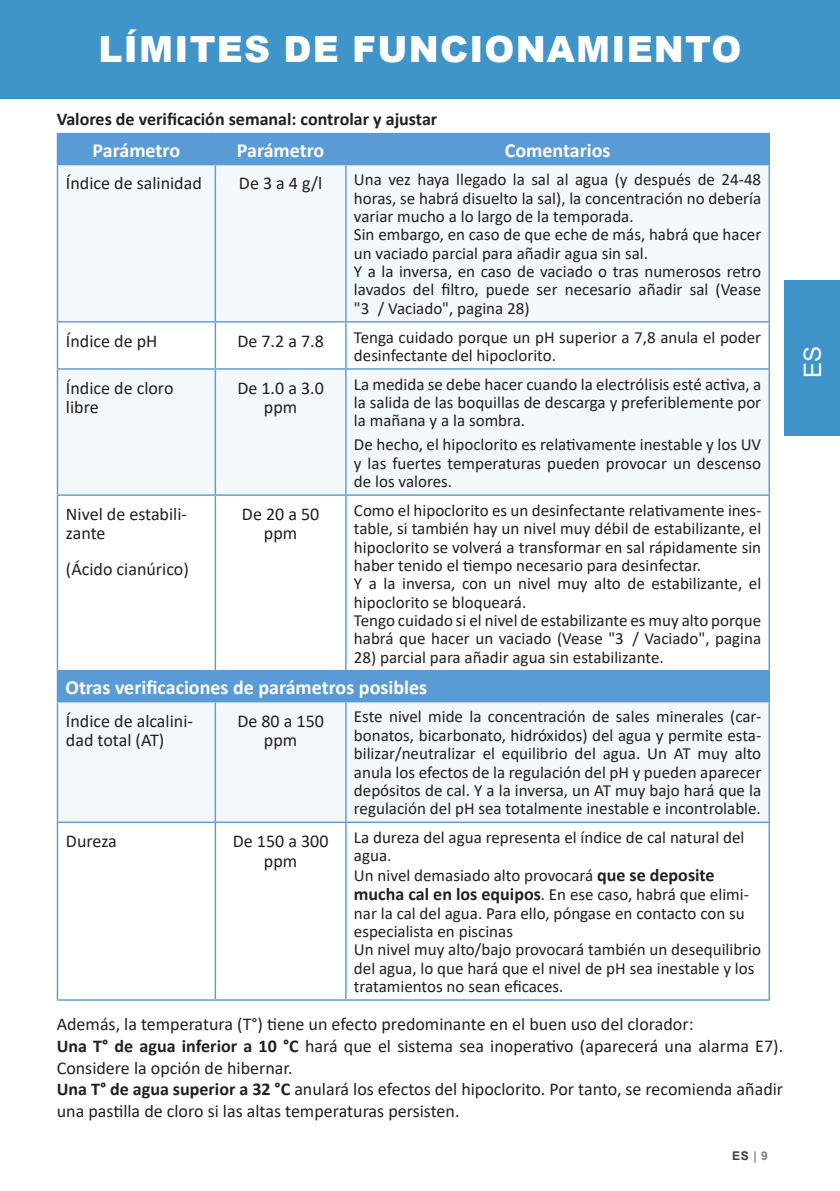
<style>
.page{position:relative;width:840px;height:1191px;background:#fff}
.page>*{position:absolute;margin:0;border:0;box-sizing:border-box;transform-origin:0 0}
.TITRE_Black{font:900 36px "Arial";letter-spacing:.035em;color:#fff}
.t1{font:24px "Arial";color:#fff}
.t2{font:700 20px "Calibri";color:#fff}
.t3{font:18px/19.4px "Calibri";color:#231f20}
.t4{font:700 18px "Calibri";color:#231f20}
.t5{font:17px/18.4px "Calibri";color:#231f20}
.t6{font:700 12px "Arial";color:#3e3e3f}
.s1{font-weight:700;font-size:18px}
.s2{font-weight:700}
.s3{color:#808285}
</style>
<div class="page">
<div style="left:0;top:0;width:839px;height:98px;background:#3f94c9"></div>
<div style="left:784px;top:281px;width:55px;height:155px;background:#3f94c9"></div>
<div style="left:58px;top:134px;width:710px;height:30px;background:#5b9bd5"></div>
<svg style="left:58px;top:165px;width:710px;height:656px;fill:#f2f8fc"></svg>
<div style="left:57px;top:670px;width:711px;height:31px;background:#5b9bd5"></div>
<hr style="left:57px;top:133px;width:158px;height:1px;background:#5b9bd5">
<hr style="left:57px;top:134px;width:1px;height:30px;background:#5b9bd5">
<hr style="left:215px;top:133px;width:131px;height:1px;background:#5b9bd5">
<hr style="left:214px;top:134px;width:2px;height:30px;background:#5b9bd5">
<hr style="left:346px;top:133px;width:423px;height:1px;background:#5b9bd5">
<hr style="left:345px;top:134px;width:1px;height:30px;background:#5b9bd5">
<hr style="left:768px;top:134px;width:1px;height:30px;background:#5b9bd5">
<hr style="left:57px;top:164px;width:158px;height:1px;background:#5b9bd5">
<hr style="left:57px;top:165px;width:1px;height:156px;background:#5b9bd5">
<hr style="left:215px;top:164px;width:131px;height:1px;background:#5b9bd5">
<hr style="left:214px;top:165px;width:2px;height:156px;background:#5b9bd5">
<hr style="left:346px;top:164px;width:423px;height:1px;background:#5b9bd5">
<hr style="left:345px;top:165px;width:1px;height:156px;background:#5b9bd5">
<hr style="left:768px;top:165px;width:1px;height:156px;background:#5b9bd5">
<hr style="left:57px;top:321px;width:158px;height:1px;background:#5b9bd5">
<hr style="left:57px;top:322px;width:1px;height:46px;background:#5b9bd5">
<hr style="left:215px;top:321px;width:131px;height:1px;background:#5b9bd5">
<hr style="left:214px;top:322px;width:2px;height:46px;background:#5b9bd5">
<hr style="left:346px;top:321px;width:423px;height:1px;background:#5b9bd5">
<hr style="left:345px;top:322px;width:1px;height:46px;background:#5b9bd5">
<hr style="left:768px;top:322px;width:1px;height:46px;background:#5b9bd5">
<hr style="left:57px;top:368px;width:158px;height:2px;background:#5b9bd5">
<hr style="left:57px;top:370px;width:1px;height:124px;background:#5b9bd5">
<hr style="left:215px;top:368px;width:131px;height:2px;background:#5b9bd5">
<hr style="left:214px;top:370px;width:2px;height:124px;background:#5b9bd5">
<hr style="left:346px;top:368px;width:423px;height:2px;background:#5b9bd5">
<hr style="left:345px;top:370px;width:1px;height:124px;background:#5b9bd5">
<hr style="left:768px;top:370px;width:1px;height:124px;background:#5b9bd5">
<hr style="left:57px;top:494px;width:158px;height:2px;background:#5b9bd5">
<hr style="left:57px;top:496px;width:1px;height:174px;background:#5b9bd5">
<hr style="left:215px;top:494px;width:131px;height:2px;background:#5b9bd5">
<hr style="left:214px;top:496px;width:2px;height:174px;background:#5b9bd5">
<hr style="left:346px;top:494px;width:423px;height:2px;background:#5b9bd5">
<hr style="left:345px;top:496px;width:1px;height:174px;background:#5b9bd5">
<hr style="left:768px;top:496px;width:1px;height:174px;background:#5b9bd5">
<hr style="left:346px;top:670px;width:423px;height:1px;background:#5b9bd5">
<hr style="left:768px;top:671px;width:1px;height:30px;background:#5b9bd5">
<hr style="left:57px;top:701px;width:158px;height:1px;background:#5b9bd5">
<hr style="left:57px;top:702px;width:1px;height:119px;background:#5b9bd5">
<hr style="left:215px;top:701px;width:131px;height:1px;background:#5b9bd5">
<hr style="left:214px;top:702px;width:2px;height:119px;background:#5b9bd5">
<hr style="left:346px;top:701px;width:423px;height:1px;background:#5b9bd5">
<hr style="left:345px;top:702px;width:1px;height:119px;background:#5b9bd5">
<hr style="left:768px;top:702px;width:1px;height:119px;background:#5b9bd5">
<hr style="left:57px;top:821px;width:158px;height:2px;background:#5b9bd5">
<hr style="left:57px;top:823px;width:1px;height:176px;background:#5b9bd5">
<hr style="left:215px;top:821px;width:131px;height:2px;background:#5b9bd5">
<hr style="left:214px;top:823px;width:2px;height:176px;background:#5b9bd5">
<hr style="left:346px;top:821px;width:423px;height:2px;background:#5b9bd5">
<hr style="left:345px;top:823px;width:1px;height:176px;background:#5b9bd5">
<hr style="left:768px;top:823px;width:1px;height:176px;background:#5b9bd5">
<hr style="left:57px;top:999px;width:158px;height:1px;background:#5b9bd5">
<hr style="left:215px;top:999px;width:131px;height:1px;background:#5b9bd5">
<hr style="left:346px;top:999px;width:423px;height:1px;background:#5b9bd5">
<p class="TITRE_Black" style="left:98px;top:23px;width:644px">LÍMITES DE FUNCIONAMIENTO</p>
<p class="t4" style="left:57px;top:106px;width:382px">Valores de verificación semanal: controlar y ajustar</p>
<p class="t2" style="left:93px;top:136px;width:89px">Parámetro</p>
<p class="t2" style="left:237px;top:136px;width:89px">Parámetro</p>
<p class="t2" style="left:504px;top:136px;width:107px">Comentarios</p>
<p class="t3" style="left:66px;top:173px;width:137px">Índice de salinidad</p>
<p class="t3" style="left:239px;top:173px;width:85px">De 3 a 4 g/l</p>
<p class="t5" style="left:354px;top:170px;width:408px;text-align:justify">Una vez haya llegado la sal al agua (y después de 24-48 horas, se habrá disuelto la sal), la concentración no debería variar mucho a lo largo de la temporada.</p>
<p class="t5" style="left:354px;top:225px;width:408px">Sin embargo, en caso de que eche de más, habrá que hacer un vaciado parcial para añadir agua sin sal.</p>
<p class="t5" style="left:354px;top:262px;width:408px;text-align:justify">Y a la inversa, en caso de vaciado o tras numerosos retro lavados del filtro, puede ser necesario añadir sal (Vease "3 / Vaciado", pagina 28)</p>
<p class="t3" style="left:66px;top:330px;width:93px">Índice de pH</p>
<p class="t3" style="left:237px;top:330px;width:88px">De 7.2 a 7.8</p>
<p class="t5" style="left:354px;top:327px;width:408px">Tenga cuidado porque un pH superior a 7,8 anula el poder desinfectante del hipoclorito.</p>
<p class="t3" style="left:66px;top:378px;width:109px">Índice de cloro libre</p>
<p class="t3" style="left:237px;top:378px;width:88px;text-align:center">De 1.0 a 3.0 ppm</p>
<p class="t5" style="left:354px;top:374px;width:408px;text-align:justify">La medida se debe hacer cuando la electrólisis esté activa, a la salida de las boquillas de descarga y preferiblemente por la mañana y a la sombra.</p>
<p class="t5" style="left:354px;top:435px;width:408px;text-align:justify">De hecho, el hipoclorito es relativamente inestable y los UV y las fuertes temperaturas pueden provocar un descenso de los valores.</p>
<p class="t3" style="left:66px;top:504px;width:122px">Nivel de estabili&shy;zante</p>
<p class="t3" style="left:66px;top:559px;width:124px">(Ácido cianúrico)</p>
<p class="t3" style="left:242px;top:504px;width:79px;text-align:center">De 20 a 50 ppm</p>
<p class="t5" style="left:354px;top:500px;width:408px;text-align:justify">Como el hipoclorito es un desinfectante relativamente ines&shy;table, si también hay un nivel muy débil de estabilizante, el hipoclorito se volverá a transformar en sal rápidamente sin haber tenido el tiempo necesario para desinfectar.</p>
<p class="t5" style="left:354px;top:574px;width:408px">Y a la inversa, con un nivel muy alto de estabilizante, el hipoclorito se bloqueará.</p>
<p class="t5" style="left:354px;top:611px;width:408px">Tengo cuidado si el nivel de estabilizante es muy alto porque habrá que hacer un vaciado (Vease "3 / Vaciado", pagina</p>
<p class="t5" style="left:354px;top:647px;width:311px">28) parcial para añadir agua sin estabilizante.</p>
<p class="t2" style="left:65px;top:673px;width:363px">Otras verificaciones de parámetros posibles</p>
<p class="t3" style="left:66px;top:710px;width:128px">Índice de alcalini&shy;dad total (AT)</p>
<p class="t3" style="left:237px;top:710px;width:88px;text-align:center">De 80 a 150 ppm</p>
<p class="t5" style="left:354px;top:707px;width:408px;text-align:justify">Este nivel mide la concentración de sales minerales (car&shy;bonatos, bicarbonato, hidróxidos) del agua y permite esta&shy;bilizar/neutralizar el equilibrio del agua. Un AT muy alto anula los efectos de la regulación del pH y pueden aparecer depósitos de cal. Y a la inversa, un AT muy bajo hará que la regulación del pH sea totalmente inestable e incontrolable.</p>
<p class="t3" style="left:66px;top:831px;width:52px">Dureza</p>
<p class="t3" style="left:233px;top:831px;width:97px;text-align:center">De 150 a 300 ppm</p>
<p class="t5" style="left:354px;top:827px;width:392px">La dureza del agua representa el índice de cal natural del agua.</p>
<p class="t5" style="left:354px;top:865px;width:396px">Un nivel demasiado alto provocará <span class="s1">que se deposite mucha cal en los equipos</span>. En ese caso, habrá que elimi&shy;nar la cal del agua. Para ello, póngase en contacto con su especialista en piscinas</p>
<p class="t5" style="left:354px;top:940px;width:408px">Un nivel muy alto/bajo provocará también un desequilibrio del agua, lo que hará que el nivel de pH sea inestable y los tratamientos no sean eficaces.</p>
<p class="t3" style="left:57px;top:1014px;width:638px">Además, la temperatura (T°) tiene un efecto predominante en el buen uso del clorador:</p>
<p class="t3" style="left:57px;top:1034px;width:727px;line-height:21.6px"><span class="s2">Una T° de agua inferior a 10 °C</span> hará que el sistema sea inoperativo (aparecerá una alarma E7).<br>Considere la opción de hibernar.</p>
<p class="t3" style="left:57px;top:1078px;width:727px;line-height:21.6px"><span class="s2">Una T° de agua superior a 32 °C</span> anulará los efectos del hipoclorito. Por tanto, se recomienda añadir una pastilla de cloro si las altas temperaturas persisten.</p>
<p class="t6" style="left:731px;top:1147px;width:37px">ES <span class="s3">| 9</span></p>
<h2 class="t1" style="left:795px;top:378px;width:34px;rotate:-90deg">ES</h2>
</div>
